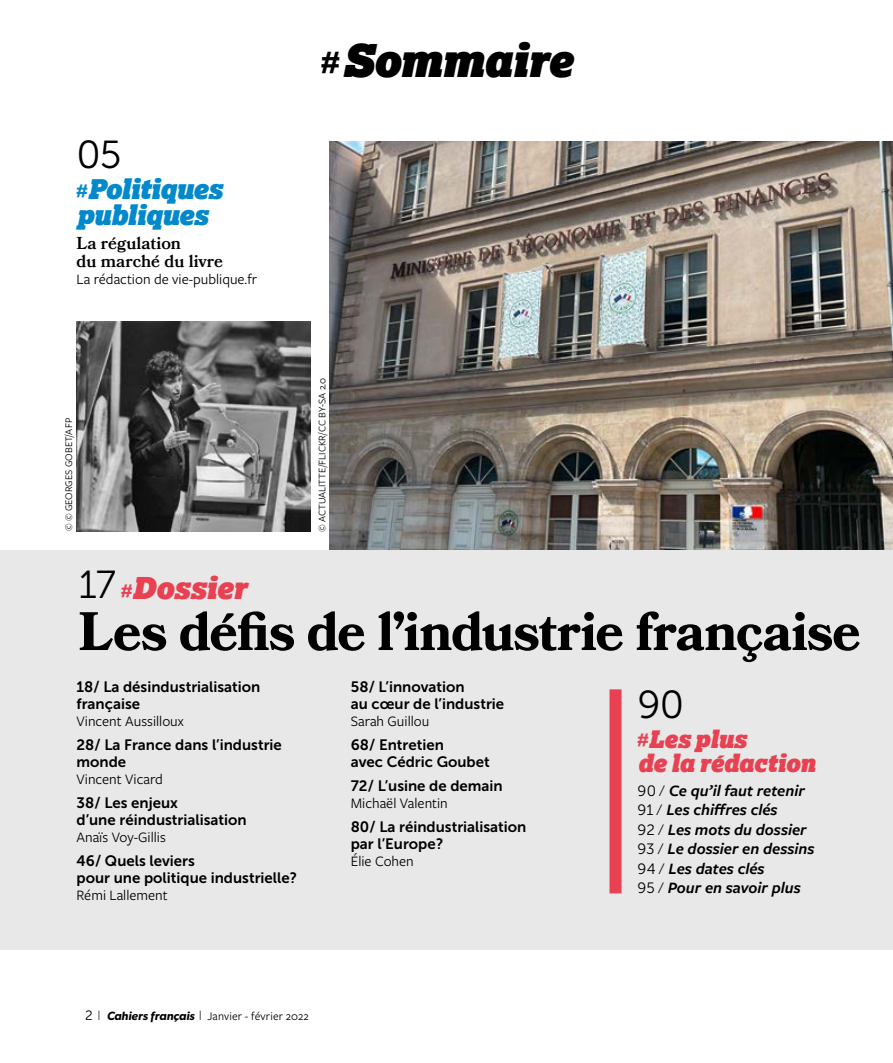
<style>
.page{position:relative;width:893px;height:1063px;background:#fff}
.page>*{position:absolute;margin:0;border:0;box-sizing:border-box;transform-origin:0 0}
.Som_Titre_partie{font:700 54px "Bookmania";letter-spacing:-.02em;color:#000}
.t1{font:italic 45px "Lexia Advertising";letter-spacing:-.005em;color:#000}
.t2{font:39px "Museo Sans 300";color:#000}
.t3{font:italic 30px "Lexia Advertising";letter-spacing:.005em;color:#e84152}
.t4{font:italic 27px/25.5px "Lexia Advertising";letter-spacing:-.01em;color:#0189cb}
.t5{font:italic 24px/24px "Lexia Advertising";color:#e84152}
.Som_Titre_article{font:600 17.25px/18px "Bookmania";color:#000}
.t6{font:italic 600 16.5px/19.5px "Freight Sans Pro";color:#000}
.Som_Titre_chapitre{font:15px/17.2px "Museo Sans 700";color:#000}
.Som_auteur{font:15px "Freight Sans Pro";color:#000}
.Som_auteur_varia{font:15px "Freight Sans Pro";color:#000}
.t7{font:12px "Freight Sans Pro";letter-spacing:.01em;color:#000}
.Photo_copyright{font:10.5px "Freight Sans Pro";color:#000}
.s1{font-family:"Freight Sans Pro";font-weight:700;font-style:normal;font-size:18px}
.s2{font-family:"Freight Sans Pro";font-weight:700;font-style:normal;font-size:30px}
.s3{font-family:"Museo Sans 300";font-style:normal;font-size:39px;color:#000}
.s4{font-family:"Museo Sans 300";font-weight:400;font-style:normal;font-size:15px}
.s5{font-family:"Museo Sans 300";font-size:13.5px}
.s6{font-weight:300;font-size:15px}
.s7{font-family:"Gibson";font-weight:600;font-style:italic}
</style>
<div class="page">
<img style="left:330px;top:141px;width:563px;height:410px">
<div style="left:0;top:551px;width:893px;height:399px;background:#e8e8e8"></div>
<img style="left:77px;top:321px;width:233px;height:210px">
<div style="left:609px;top:689px;width:12px;height:204px;background:#e84152"></div>
<p class="t2" style="left:77px;top:134px;width:47px">05</p>
<p class="t4" style="left:77px;top:176px;width:147px"><span class="s1">#</span>Politiques publiques</p>
<p class="Som_Titre_article" style="left:77px;top:234px;width:148px">La régulation<br>du marché du livre</p>
<p class="Som_auteur_varia" style="left:77px;top:270px;width:182px">La rédaction de vie-publique.fr</p>
<p class="Photo_copyright" style="left:62px;top:531px;width:115px;rotate:-90deg">© © GEORGES GOBET/AFP</p>
<p class="t1" style="left:321px;top:31px;width:252px"><span class="s2">#</span>Sommaire</p>
<p class="Photo_copyright" style="left:315px;top:532px;width:156px;rotate:-90deg">© ACTUALITTE/FLICKR/CC BY-SA 2.0</p>
<p class="t3" style="left:79px;top:569px;width:170px"><span class="s3">17</span> <span class="s1">#</span>Dossier</p>
<p class="Som_Titre_partie" style="left:79px;top:600px;width:784px">Les défis de l’industrie française</p>
<p class="t2" style="left:637px;top:684px;width:48px">90</p>
<p class="t5" style="left:637px;top:727px;width:179px"><span class="s1">#</span>Les plus<br>de la rédaction</p>
<p class="t6" style="left:637px;top:780px;width:169px"><span class="s4">90 ⁄</span> Ce qu’il faut retenir</p>
<p class="t6" style="left:637px;top:800px;width:142px"><span class="s4">91 ⁄</span> Les chiffres clés</p>
<p class="t6" style="left:637px;top:819px;width:171px"><span class="s4">92 ⁄</span> Les mots du dossier</p>
<p class="t6" style="left:637px;top:839px;width:179px"><span class="s4">93 ⁄</span> Le dossier en dessins</p>
<p class="t6" style="left:637px;top:858px;width:165px"><span class="s4">94 ⁄</span> Les dates clés<br><span class="s4">95 ⁄</span> Pour en savoir plus</p>
<p class="Som_Titre_chapitre" style="left:77px;top:678px;width:185px">18 / La désindustrialisation française</p>
<p class="Som_auteur" style="left:77px;top:711px;width:109px">Vincent Aussilloux</p>
<p class="Som_Titre_chapitre" style="left:77px;top:736px;width:207px">28 / La France dans l’industrie monde</p>
<p class="Som_auteur" style="left:77px;top:769px;width:88px">Vincent Vicard</p>
<p class="Som_Titre_chapitre" style="left:77px;top:794px;width:172px">38 / Les enjeux<br>d’une réindustrialisation</p>
<p class="Som_auteur" style="left:77px;top:827px;width:91px">Anaïs Voy-Gillis</p>
<p class="Som_Titre_chapitre" style="left:77px;top:852px;width:222px">46 / Quels leviers<br>pour une politique industrielle ?</p>
<p class="Som_auteur" style="left:77px;top:886px;width:93px">Rémi Lallement</p>
<p class="Som_Titre_chapitre" style="left:351px;top:678px;width:155px">58 / L’innovation<br>au cœur de l’industrie</p>
<p class="Som_auteur" style="left:351px;top:711px;width:80px">Sarah Guillou</p>
<p class="Som_Titre_chapitre" style="left:351px;top:736px;width:140px">68 / Entretien<br>avec Cédric Goubet</p>
<p class="Som_Titre_chapitre" style="left:351px;top:777px;width:153px">72 / L’usine de demain</p>
<p class="Som_auteur" style="left:351px;top:793px;width:99px">Michaël Valentin</p>
<p class="Som_Titre_chapitre" style="left:351px;top:818px;width:177px">80 / La réindustrialisation par l’Europe ?</p>
<p class="Som_auteur" style="left:351px;top:851px;width:65px">Élie Cohen</p>
<p class="t7" style="left:85px;top:1009px;width:225px"><span class="s5">2</span> <span class="s6">I</span> <span class="s7">Cahiers français</span> <span class="s6">I</span> Janvier - février 2022</p>
</div>
